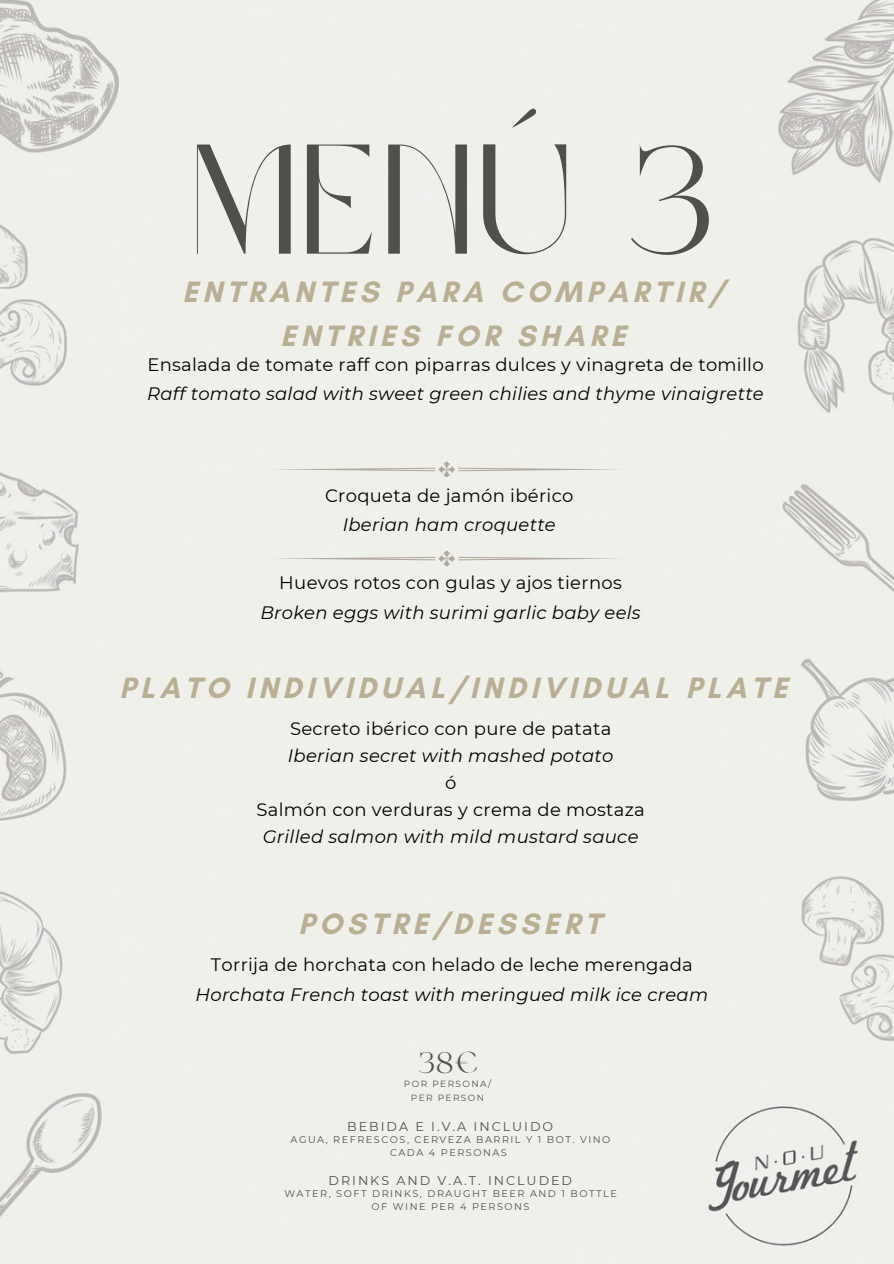
<style>
.page{position:relative;width:894px;height:1264px;background:#fff}
.page>*{position:absolute;margin:0;border:0;box-sizing:border-box;transform-origin:0 0}
.t1{font:154.5px "Brown Sugar";color:#4f4f4d}
.t2{font:700 30px/43.8px "Glacial Indifference";letter-spacing:.155em;color:#b9af94;text-align:center}
.t3{font:30px "Brown Sugar";color:#4f4f4d}
.t4{font:18px/27px "Montserrat";letter-spacing:.015em;color:#000;text-align:center}
.t5{font:italic 18px/29.2px "Montserrat";letter-spacing:.015em;color:#000;text-align:center}
.t6{font:12.75px "Montserrat";letter-spacing:.155em;color:#4f4f4d}
.t7{font:9.75px/12.3px "Montserrat";letter-spacing:.155em;color:#4f4f4d;text-align:center}
.t8{font:9px "Montserrat";letter-spacing:.155em;color:#4f4f4d}
.s1{font-style:italic}
.s2{font-style:normal}
</style>
<div class="page">
<div style="left:0;top:0;width:893px;height:1263px;background:#f0f0eb"></div>
<svg style="left:269px;top:461px;width:354px;height:16px;background:#e9e8e3"></svg>
<svg style="left:269px;top:550px;width:354px;height:16px;background:#e9e8e3"></svg>
<h1 class="t1" style="left:191px;top:138px;width:524px">MENÚ 3</h1>
<h1 class="t2" style="left:182px;top:270px;width:543px">ENTRANTES PARA COMPARTIR/<br>ENTRIES FOR SHARE</h1>
<h1 class="t4" style="left:147px;top:349px;width:618px;line-height:29.2px;text-align:left">Ensalada de tomate raff con piparras dulces y vinagreta de tomillo<br><span class="s1">Raff tomato salad with sweet green chilies and thyme vinaigrette</span></h1>
<p class="t4" style="left:325px;top:480px;width:250px;line-height:29.2px">Croqueta de jamón ibérico<br><span class="s1">Iberian ham croquette</span></p>
<h2 class="t5" style="left:260px;top:568px;width:382px"><span class="s2">Huevos rotos con gulas y ajos tiernos<br></span>Broken eggs with surimi garlic baby eels</h2>
<h1 class="t2" style="left:119px;top:665px;width:669px">PLATO INDIVIDUAL/INDIVIDUAL PLATE</h1>
<h2 class="t4" style="left:256px;top:715px;width:390px">Secreto ibérico con pure de patata<br><span class="s1">Iberian secret with mashed potato<br></span>ó<br>Salmón con verduras y crema de mostaza<br><span class="s1">Grilled salmon with mild mustard sauce</span></h2>
<h2 class="t2" style="left:298px;top:902px;width:304px">POSTRE/DESSERT</h2>
<h2 class="t5" style="left:195px;top:950px;width:514px"><span class="s2">Torrija de horchata con helado de leche merengada<br></span>Horchata French toast with meringued milk ice cream</h2>
<p class="t3" style="left:417px;top:1050px;width:61px">38€</p>
<p class="t8" style="left:404px;top:1078px;width:88px">POR PERSONA/</p>
<p class="t8" style="left:411px;top:1091px;width:75px">PER PERSON</p>
<h2 class="t6" style="left:347px;top:1118px;width:207px">BEBIDA E I.V.A INCLUIDO</h2>
<p class="t7" style="left:290px;top:1133px;width:321px">AGUA, REFRESCOS, CERVEZA BARRIL Y 1 BOT. VINO<br>CADA 4 PERSONAS</p>
<p class="t6" style="left:328px;top:1172px;width:245px">DRINKS AND V.A.T. INCLUDED</p>
<p class="t7" style="left:284px;top:1187px;width:334px">WATER, SOFT DRINKS, DRAUGHT BEER AND 1 BOTTLE<br>OF WINE PER 4 PERSONS</p>
</div>
